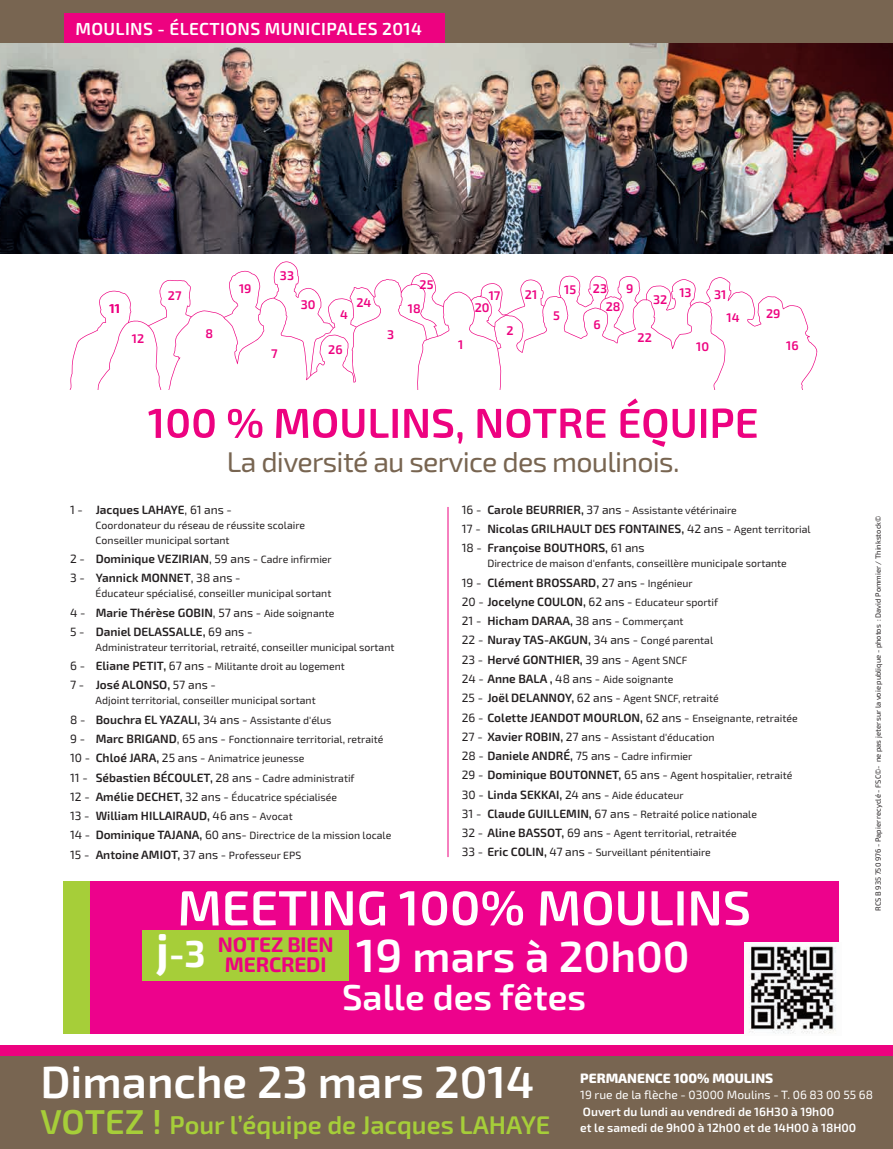
<style>
.page{position:relative;width:893px;height:1149px;background:#fff}
.page>*{position:absolute;margin:0;border:0;box-sizing:border-box;transform-origin:0 0}
.t1{font:600 45px "Exo 2";color:#fff}
.t2{font:600 43.5px "Exo 2";color:#fff}
.t3{font:600 36px "Exo 2";color:#fff}
.t4{font:28.5px "Exo 2";letter-spacing:-.025em;color:#786551}
.t5{font:600 25.5px "Exo 2";color:#a6ce39}
.t6{font:700 21px/19.5px "Exo 2";letter-spacing:-.01em;color:#ed0280}
.t7{font:600 17.4px "Exo 2";letter-spacing:.02em;color:#fff}
.t8{font:800 13.5px "Exo 2";color:#fff}
.t9{font:600 12.6px "Exo 2";color:#ed0280}
.t10{font:600 12px/19.2px "Exo 2";color:#231f20}
.t11{font:600 12px/16.5px "Exo 2";color:#fff}
.t12{font:12px "Exo 2";color:#fff}
.t13{font:10.5px/19.2px "Exo 2";color:#231f20}
.t14{font:7.5px "Exo 2";color:#231f20}
.s1{font-weight:400}
.s2{font-weight:400;font-size:10.5px}
.s3{font-size:12px}
.s4{font-weight:600;font-size:12px}
.s5{font-size:40.5px}
.s6{font-size:46.5px}
.s7{font-size:34.5px}
</style>
<div class="page">
<img style="left:0;top:43px;width:893px;height:210px">
<div style="left:0;top:0;width:893px;height:43px;background:#786551"></div>
<div style="left:0;top:1054px;width:893px;height:94px;background:#786551"></div>
<div style="left:0;top:1044px;width:893px;height:10px;background:#ed0280"></div>
<svg style="left:148px;top:398px;width:609px;height:48px"></svg>
<div style="left:64px;top:13px;width:380px;height:29px;background:#ed0280"></div>
<div style="left:64px;top:881px;width:775px;height:152px;background:#ed028c"></div>
<div style="left:64px;top:881px;width:26px;height:152px;background:#a6ce39"></div>
<svg style="left:181px;top:891px;width:568px;height:34px"></svg>
<hr style="left:448px;top:507px;width:1px;height:349px;background:#ed0280">
<img style="left:744px;top:942px;width:95px;height:92px">
<div style="left:142px;top:930px;width:207px;height:50px;background:#a6ce39"></div>
<svg style="left:70px;top:261px;width:747px;height:128px"></svg>
<h3 class="t7" style="left:76px;top:19px;width:348px">MOULINS - ÉLECTIONS MUNICIPALES 2014</h3>
<p class="t9" style="left:110px;top:301px;width:12px">11</p>
<p class="t9" style="left:132px;top:331px;width:14px">12</p>
<p class="t9" style="left:168px;top:288px;width:15px">27</p>
<p class="t9" style="left:205px;top:326px;width:9px">8</p>
<p class="t9" style="left:239px;top:281px;width:14px">19</p>
<p class="t9" style="left:280px;top:268px;width:16px">33</p>
<p class="t9" style="left:301px;top:297px;width:16px">30</p>
<p class="t9" style="left:271px;top:345px;width:8px">7</p>
<p class="t9" style="left:340px;top:307px;width:9px">4</p>
<p class="t9" style="left:356px;top:295px;width:16px">24</p>
<p class="t9" style="left:328px;top:342px;width:16px">26</p>
<p class="t9" style="left:387px;top:326px;width:9px">3</p>
<p class="t9" style="left:420px;top:276px;width:15px">25</p>
<p class="t9" style="left:408px;top:301px;width:14px">18</p>
<p class="t9" style="left:458px;top:337px;width:7px">1</p>
<p class="t9" style="left:489px;top:288px;width:13px">17</p>
<p class="t9" style="left:475px;top:300px;width:16px">20</p>
<p class="t9" style="left:506px;top:323px;width:9px">2</p>
<p class="t9" style="left:525px;top:287px;width:14px">21</p>
<p class="t9" style="left:564px;top:282px;width:14px">15</p>
<p class="t9" style="left:593px;top:281px;width:16px">23</p>
<p class="t9" style="left:593px;top:317px;width:9px">6</p>
<p class="t9" style="left:626px;top:281px;width:9px">9</p>
<p class="t9" style="left:606px;top:299px;width:16px">28</p>
<p class="t9" style="left:553px;top:308px;width:8px">5</p>
<p class="t9" style="left:653px;top:291px;width:16px">32</p>
<p class="t9" style="left:637px;top:329px;width:16px">22</p>
<p class="t9" style="left:679px;top:285px;width:14px">13</p>
<p class="t9" style="left:714px;top:287px;width:14px">31</p>
<p class="t9" style="left:696px;top:339px;width:14px">10</p>
<p class="t9" style="left:726px;top:310px;width:15px">14</p>
<p class="t9" style="left:766px;top:306px;width:16px">29</p>
<p class="t9" style="left:786px;top:338px;width:14px">16</p>
<h3 class="t4" style="left:227px;top:445px;width:454px">La diversité au service des moulinois.</h3>
<p class="t10" style="left:70px;top:500px;width:163px"><span class="s1">1 -</span> Jacques LAHAYE<span class="s1">, 61 ans -</span></p>
<p class="t13" style="left:96px;top:517px;width:211px;line-height:15px">Coordonateur du réseau de réussite scolaire<br>Conseiller municipal sortant</p>
<p class="t10" style="left:70px;top:549px;width:263px"><span class="s1">2 -</span> Dominique VEZIRIAN<span class="s1">, 59 ans -</span> <span class="s2">Cadre infirmier<br></span><span class="s1">3 -</span> Yannick MONNET<span class="s1">, 38 ans -</span></p>
<p class="t13" style="left:96px;top:584px;width:237px">Éducateur spécialisé, conseiller municipal sortant</p>
<p class="t10" style="left:70px;top:603px;width:266px"><span class="s1">4 -</span> Marie Thérèse GOBIN<span class="s1">, 57 ans -</span> <span class="s2">Aide soignante<br></span><span class="s1">5 -</span> Daniel DELASSALLE, <span class="s1">69 ans -</span></p>
<p class="t13" style="left:70px;top:637px;width:326px;text-indent:26px">Administrateur territorial, retraité, conseiller municipal sortant<br><span class="s3">6 -</span> <span class="s4">Eliane PETIT,</span> <span class="s3">67 ans -</span> Militante droit au logement</p>
<p class="t10" style="left:70px;top:675px;width:147px"><span class="s1">7 -</span> José ALONSO, <span class="s1">57 ans -</span></p>
<p class="t13" style="left:96px;top:691px;width:222px">Adjoint territorial, conseiller municipal sortant</p>
<p class="t10" style="left:70px;top:710px;width:263px"><span class="s1">8 -</span> Bouchra EL YAZALI, <span class="s1">34 ans -</span> <span class="s2">Assistante d'élus</span></p>
<p class="t13" style="left:70px;top:729px;width:315px"><span class="s3">9 -</span> <span class="s4">Marc BRIGAND</span><span class="s3">, 65 ans -</span> Fonctionnaire territorial, retraité<br><span class="s3">10 -</span> <span class="s4">Chloé JARA,</span> <span class="s3">25 ans -</span> Animatrice jeunesse</p>
<p class="t10" style="left:70px;top:767px;width:286px"><span class="s1">11 -</span> Sébastien BÉCOULET, <span class="s1">28 ans -</span> <span class="s2">Cadre administratif</span></p>
<p class="t13" style="left:70px;top:787px;width:269px"><span class="s3">12 -</span> <span class="s4">Amélie DECHET,</span> <span class="s3">32 ans -</span> Éducatrice spécialisée</p>
<p class="t10" style="left:70px;top:806px;width:224px"><span class="s1">13 -</span> William HILLAIRAUD, <span class="s1">46 ans -</span> <span class="s2">Avocat</span></p>
<p class="t13" style="left:70px;top:826px;width:323px"><span class="s3">14 -</span> <span class="s4">Dominique TAJANA,</span> <span class="s3">60 ans-</span> Directrice de la mission locale</p>
<p class="t10" style="left:70px;top:844px;width:233px"><span class="s1">15 -</span> Antoine AMIOT, <span class="s1">37 ans -</span> <span class="s2">Professeur EPS</span></p>
<p class="t13" style="left:462px;top:500px;width:277px"><span class="s3">16 -</span> <span class="s4">Carole BEURRIER,</span> <span class="s3">37 ans -</span> Assistante vétérinaire</p>
<p class="t10" style="left:462px;top:519px;width:350px"><span class="s1">17 -</span> Nicolas GRILHAULT DES FONTAINES, <span class="s1">42 ans -</span> <span class="s2">Agent territorial<br></span><span class="s1">18 -</span> Françoise BOUTHORS, <span class="s1">61 ans</span></p>
<p class="t13" style="left:487px;top:554px;width:301px">Directrice de maison d'enfants, conseillère municipale sortante</p>
<p class="t10" style="left:462px;top:573px;width:232px"><span class="s1">19 -</span> Clément BROSSARD, <span class="s1">27 ans -</span> <span class="s2">Ingénieur</span></p>
<p class="t13" style="left:462px;top:592px;width:258px"><span class="s3">20 -</span> <span class="s4">Jocelyne COULON,</span> <span class="s3">62 ans -</span> Educateur sportif</p>
<p class="t10" style="left:462px;top:611px;width:253px"><span class="s1">21 -</span> Hicham DARAA, <span class="s1">38 ans -</span> <span class="s2">Commerçant<br></span><span class="s1">22 -</span> Nuray TAS-AKGUN, <span class="s1">34 ans -</span> <span class="s2">Congé parental<br></span><span class="s1">23 -</span> Hervé GONTHIER, <span class="s1">39 ans -</span> <span class="s2">Agent SNCF</span></p>
<p class="t13" style="left:462px;top:669px;width:258px"><span class="s3">24 -</span> <span class="s4">Anne BALA ,</span> <span class="s3">48 ans -</span> Aide soignante<br><span class="s3">25 -</span> <span class="s4">Joël DELANNOY,</span> <span class="s3">62 ans -</span> Agent SNCF, retraité</p>
<p class="t10" style="left:462px;top:707px;width:337px"><span class="s1">26 -</span> Colette JEANDOT MOURLON, <span class="s1">62 ans -</span> <span class="s2">Enseignante, retraitée</span></p>
<p class="t13" style="left:462px;top:727px;width:332px"><span class="s3">27 -</span> <span class="s4">Xavier ROBIN,</span> <span class="s3">27 ans -</span> Assistant d'éducation<br><span class="s3">28 -</span> <span class="s4">Daniele ANDRÉ,</span> <span class="s3">75 ans -</span> Cadre infirmier<br><span class="s3">29 -</span> <span class="s4">Dominique BOUTONNET,</span> <span class="s3">65 ans -</span> Agent hospitalier, retraité <span class="s3">30 -</span> <span class="s4">Linda SEKKAI,</span> <span class="s3">24 ans -</span> Aide éducateur<br><span class="s3">31 -</span> <span class="s4">Claude GUILLEMIN,</span> <span class="s3">67 ans -</span> Retraité police nationale<br><span class="s3">32 -</span> <span class="s4">Aline BASSOT,</span> <span class="s3">69 ans -</span> Agent territorial, retraitée<br><span class="s3">33 -</span> <span class="s4">Eric COLIN,</span> <span class="s3">47 ans -</span> Surveillant pénitentiaire</p>
<h3 class="t6" style="left:156px;top:935px;width:179px;text-indent:62px">NOTEZ BIEN <sup>j</sup><sup>-3</sup> MERCREDI</h3>
<h2 class="t2" style="left:252px;top:930px;width:439px"><span class="s5">lundi</span> <span class="s6">19</span> mars à 20h00</h2>
<h3 class="t3" style="left:342px;top:975px;width:246px">Salle des fêtes</h3>
<p class="t14" style="left:874px;top:910px;width:396px;rotate:-90deg">RCS B 935 750 976 - Papier recyclé - FSC©- ne pas jeter sur la voie publique - photos : David Pommier / Thinkstock©</p>
<h1 class="t1" style="left:40px;top:1055px;width:495px">Dimanche 23 mars 2014</h1>
<h3 class="t5" style="left:40px;top:1109px;width:511px"><span class="s7">VOTEZ !</span> Pour l’équipe de Jacques LAHAYE</h3>
<p class="t8" style="left:580px;top:1069px;width:195px">PERMANENCE 100% MOULINS</p>
<p class="t12" style="left:580px;top:1087px;width:294px">19 rue de la flèche - 03000 Moulins - T. 06 83 00 55 68</p>
<p class="t11" style="left:580px;top:1103px;width:278px">Ouvert du lundi au vendredi de 16H30 à 19h00<br>et le samedi de 9h00 à 12h00 et de 14H00 à 18H00</p>
</div>
